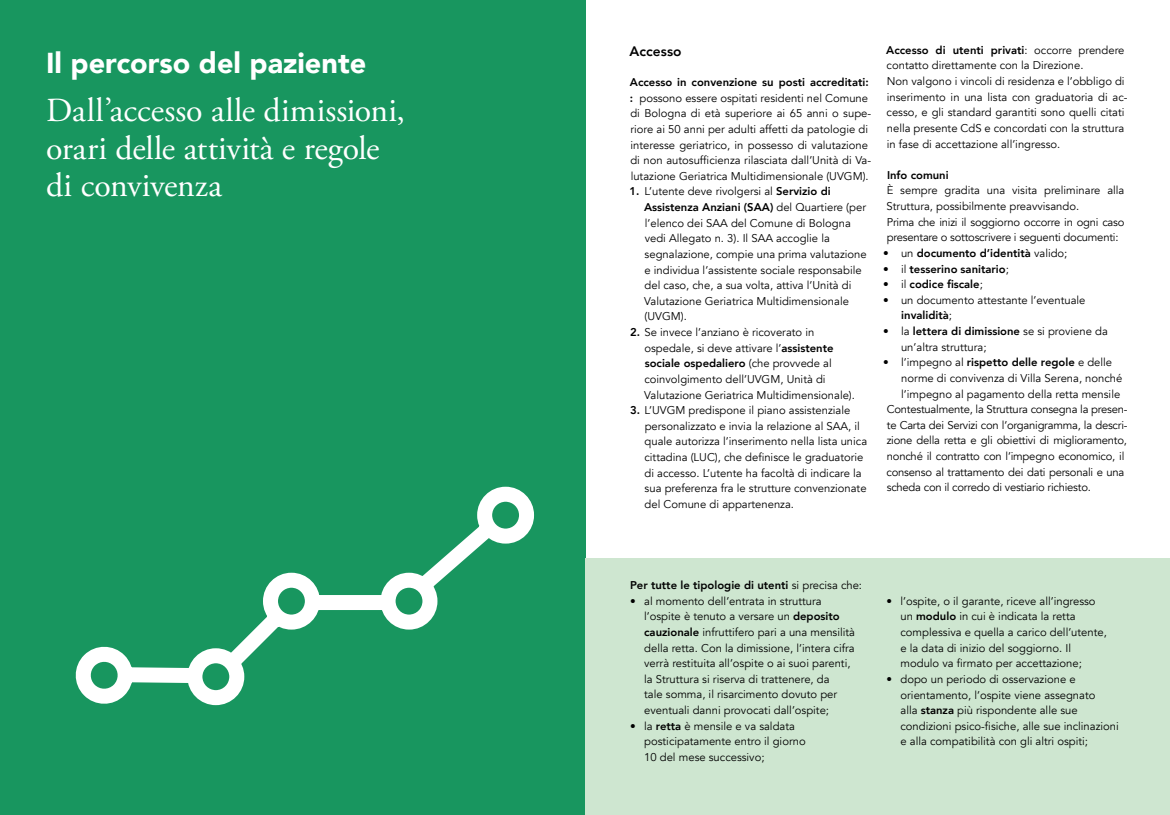
<style>
.page{position:relative;width:1170px;height:815px;background:#fff}
.page>*{position:absolute;margin:0;border:0;box-sizing:border-box;transform-origin:0 0}
.t1{font:33.75px/37.5px "Adobe Garamond Pro";color:#fff}
.t2{font:900 28.75px "Avenir";color:#fff}
.t3{font:800 13.75px "Avenir";letter-spacing:.005em;color:#000}
.t4{font:11.25px/15.6px "Avenir";color:#000}
.t5{font:11.25px/15.6px "Avenir";letter-spacing:-.02em;color:#000}
.t6{font:800 11.25px "Avenir";color:#000}
.s1{font-weight:800}
.s2{font-weight:400}
</style>
<div class="page">
<div style="left:0;top:0;width:585px;height:815px;background:#18965f"></div>
<svg style="left:75px;top:486px;width:459px;height:220px"></svg>
<div style="left:585px;top:558px;width:584px;height:257px;background:#cee6d0"></div>
<h2 class="t2" style="left:46px;top:39px;width:321px">Il percorso del paziente</h2>
<h1 class="t1" style="left:46px;top:93px;width:360px">Dall’accesso alle dimissioni, orari delle attività e regole di convivenza</h1>
<p class="t3" style="left:629px;top:41px;width:54px">Accesso</p>
<p class="t4" style="left:630px;top:75px;width:243px"><span class="s1">Accesso in convenzione su posti accreditati: :</span> possono essere ospitati residenti nel Comune di Bologna di età superiore ai 65 anni o supe&shy;riore ai 50 anni per adulti affetti da patologie di interesse geriatrico, in possesso di valutazione di non autosufficienza rilasciata dall’Unità di Va&shy;lutazione Geriatrica Multidimensionale (UVGM).</p>
<p class="t4" style="left:644px;top:184px;width:224px;text-indent:-15px"><span class="s1">1.</span> L’utente deve rivolgersi al <span class="s1">Servizio di Assistenza Anziani (SAA)</span> del Quartiere (per l’elenco dei SAA del Comune di Bologna vedi Allegato n. 3). Il SAA accoglie la segnalazione, compie una prima valutazione e individua l’assistente sociale responsabile del caso, che, a sua volta, attiva l’Unità di Valutazione Geriatrica Multidimensionale (UVGM).</p>
<p class="t4" style="left:644px;top:325px;width:212px;text-indent:-14px"><span class="s1">2.</span> Se invece l’anziano è ricoverato in ospedale, si deve attivare l’<span class="s1">assistente sociale ospedaliero</span> (che provvede al coinvolgimento dell’UVGM, Unità di Valutazione Geriatrica Multidimensionale).</p>
<p class="t4" style="left:644px;top:403px;width:224px;text-indent:-14px"><span class="s1">3.</span> L’UVGM predispone il piano assistenziale personalizzato e invia la relazione al SAA, il quale autorizza l’inserimento nella lista unica cittadina (LUC), che definisce le graduatorie di accesso. L’utente ha facoltà di indicare la sua preferenza fra le strutture convenzionate del Comune di appartenenza.</p>
<p class="t4" style="left:886px;top:42px;width:243px"><span class="s1">Accesso di utenti privati</span>: occorre prendere contatto direttamente con la Direzione.<br>Non valgono i vincoli di residenza e l’obbligo di inserimento in una lista con graduatoria di ac&shy;cesso, e gli standard garantiti sono quelli citati nella presente CdS e concordati con la struttura in fase di accettazione all’ingresso.</p>
<p class="t6" style="left:886px;top:166px;width:63px">Info comuni</p>
<p class="t5" style="left:886px;top:183px;width:239px">È sempre gradita una visita preliminare alla Struttura, possibilmente preavvisando.<br>Prima che inizi il soggiorno occorre in ogni caso presentare o sottoscrivere i seguenti documenti:</p>
<p class="t6" style="left:883px;top:244px;width:186px"><span class="s2">• un</span> documento d’identità <span class="s2">valido;</span></p>
<p class="t6" style="left:883px;top:260px;width:127px"><span class="s2">• il</span> tesserino sanitario<span class="s2">;</span></p>
<p class="t6" style="left:883px;top:276px;width:101px"><span class="s2">• il</span> codice fiscale<span class="s2">;</span></p>
<p class="t4" style="left:901px;top:292px;width:186px;text-indent:-18px">• un documento attestante l’eventuale <span class="s1">invalidità</span>;</p>
<p class="t4" style="left:901px;top:324px;width:208px;text-indent:-18px">• la <span class="s1">lettera di dimissione</span> se si proviene da un’altra struttura;</p>
<p class="t6" style="left:883px;top:354px;width:230px"><span class="s2">• l’impegno al</span> rispetto delle regole <span class="s2">e delle</span></p>
<p class="t4" style="left:901px;top:370px;width:223px">norme di convivenza di Villa Serena, nonché</p>
<p class="t4" style="left:901px;top:386px;width:220px">l’impegno al pagamento della retta mensile</p>
<p class="t5" style="left:886px;top:402px;width:242px">Contestualmente, la Struttura consegna la presen-</p>
<p class="t5" style="left:886px;top:417px;width:242px">te Carta dei Servizi con l’organigramma, la descri-</p>
<p class="t5" style="left:886px;top:433px;width:242px">zione della retta e gli obiettivi di miglioramento,</p>
<p class="t5" style="left:886px;top:449px;width:239px">nonché il contratto con l’impegno economico, il</p>
<p class="t5" style="left:886px;top:464px;width:239px">consenso al trattamento dei dati personali e una</p>
<p class="t5" style="left:886px;top:480px;width:206px">scheda con il corredo di vestiario richiesto.</p>
<p class="t6" style="left:630px;top:576px;width:233px">Per tutte le tipologie di utenti <span class="s2">si precisa che:</span></p>
<p class="t4" style="left:644px;top:593px;width:212px;text-indent:-14px">• al momento dell’entrata in struttura l’ospite è tenuto a versare un <span class="s1">deposito cauzionale</span> infruttifero pari a una mensilità della retta. Con la dimissione, l’intera cifra verrà restituita all’ospite o ai suoi parenti, la Struttura si riserva di trattenere, da<br>tale somma, il risarcimento dovuto per eventuali danni provocati dall’ospite;</p>
<p class="t4" style="left:644px;top:718px;width:163px;text-indent:-14px">• la <span class="s1">retta</span> è mensile e va saldata posticipatamente entro il giorno<br>10 del mese successivo;</p>
<p class="t4" style="left:900px;top:593px;width:208px;text-indent:-14px">• l’ospite, o il garante, riceve all’ingresso un <span class="s1">modulo</span> in cui è indicata la retta complessiva e quella a carico dell’utente, e la data di inizio del soggiorno. Il modulo va firmato per accettazione;</p>
<p class="t4" style="left:900px;top:671px;width:220px;text-indent:-14px">• dopo un periodo di osservazione e orientamento, l’ospite viene assegnato<br>alla <span class="s1">stanza</span> più rispondente alle sue condizioni psico-fisiche, alle sue inclinazioni e alla compatibilità con gli altri ospiti;</p>
</div>
